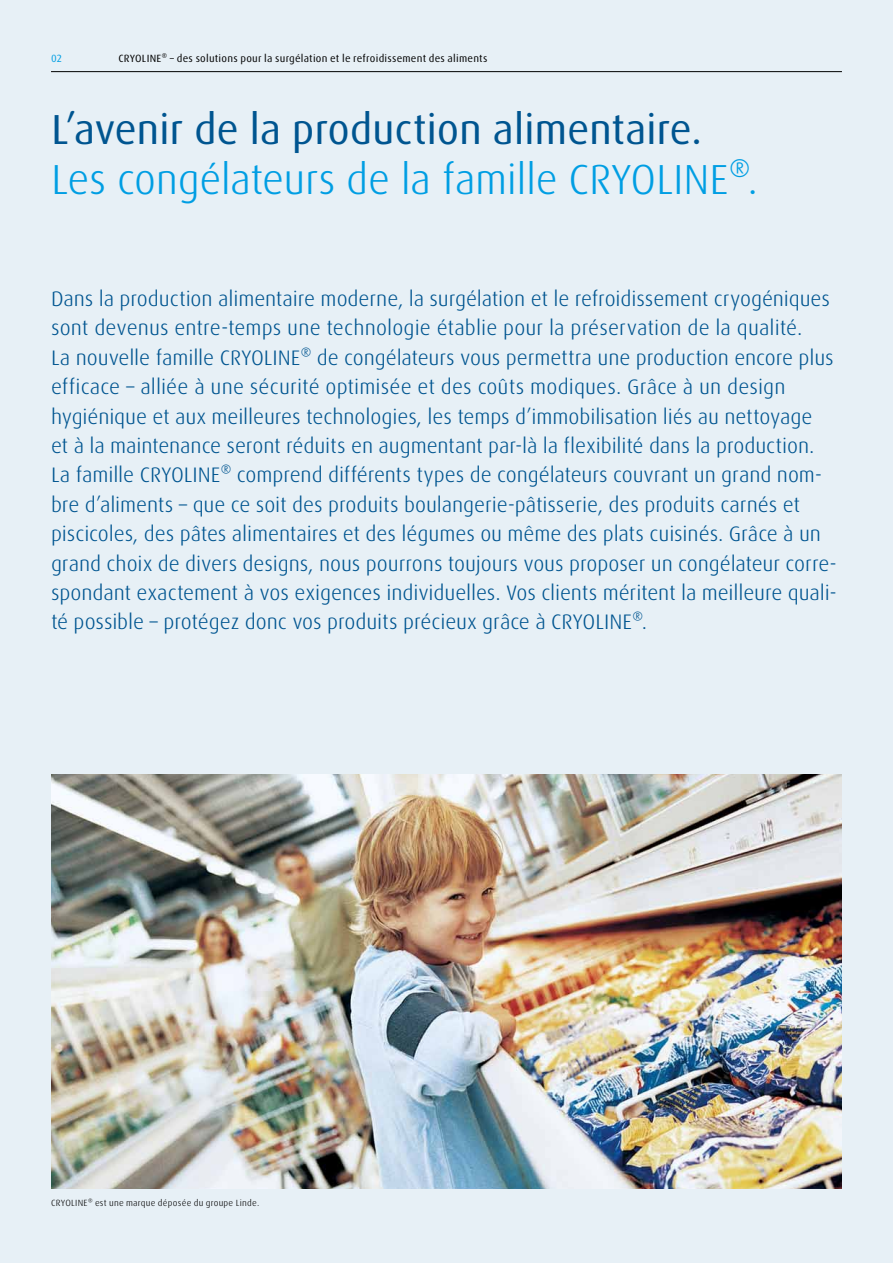
<style>
.page{position:relative;width:893px;height:1263px;background:#e7f0f6}
.page>*{position:absolute;margin:0;border:0;box-sizing:border-box;transform-origin:0 0}
.t1{font:300 42px "Linde Dax Global";letter-spacing:-.01em;color:#009ee3}
.t2{font:42px "Linde Dax Global";letter-spacing:-.01em;color:#005590}
.t3{font:300 21px/29.4px "Linde Dax Global";letter-spacing:-.005em;color:#005590}
.t4{font:10.5px "Linde Dax Global";letter-spacing:.02em;color:#000}
.t5{font:10.5px "Linde Dax Global";color:#009ee3}
.t6{font:300 9px "Linde Dax Global";letter-spacing:.025em;color:#000}
</style>
<div class="page">
<img style="left:51px;top:774px;width:791px;height:414px">
<hr style="left:51px;top:71px;width:791px;height:1px;background:#000">
<p class="t5" style="left:51px;top:52px;width:13px">02</p>
<p class="t4" style="left:118px;top:52px;width:371px">CRYOLINE® – des solutions pour la surgélation et le refroidissement des aliments</p>
<h1 class="t2" style="left:51px;top:105px;width:653px">L’avenir de la production alimentaire.</h1>
<h1 class="t1" style="left:51px;top:155px;width:709px">Les congélateurs de la famille CRYOLINE®.</h1>
<p class="t3" style="left:51px;top:284px;width:787px">Dans la production alimentaire moderne, la surgélation et le refroidissement cryogéniques sont devenus entre-temps une technologie établie pour la préservation de la qualité.<br>La nouvelle famille CRYOLINE® de congélateurs vous permettra une production encore plus efficace – alliée à une sécurité optimisée et des coûts modiques. Grâce à un design hygiénique et aux meilleures technologies, les temps d’immobilisation liés au nettoyage<br>et à la maintenance seront réduits en augmentant par-là la flexibilité dans la production.<br>La famille CRYOLINE® comprend différents types de congélateurs couvrant un grand nom&shy;bre d’aliments – que ce soit des produits boulangerie-pâtisserie, des produits carnés et piscicoles, des pâtes alimentaires et des légumes ou même des plats cuisinés. Grâce à un grand choix de divers designs, nous pourrons toujours vous proposer un congélateur corre&shy;spondant exactement à vos exigences individuelles. Vos clients méritent la meilleure quali&shy;té possible – protégez donc vos produits précieux grâce à CRYOLINE®.</p>
<p class="t6" style="left:51px;top:1198px;width:210px">CRYOLINE® est une marque déposée du groupe Linde.</p>
</div>
